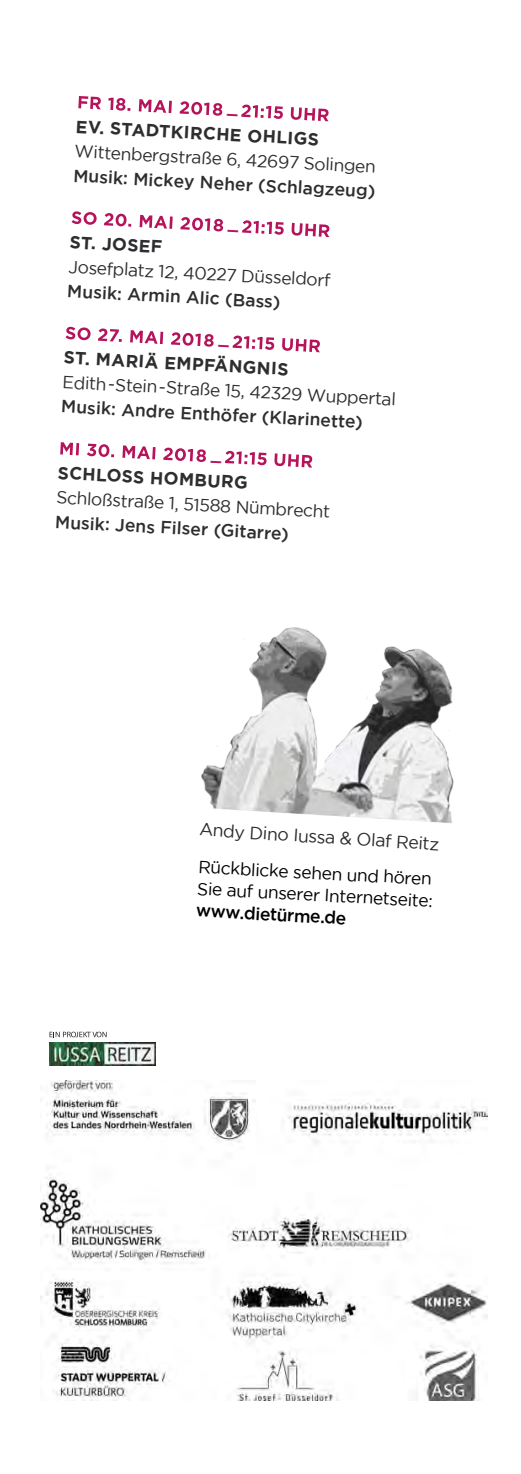
<style>
.page{position:relative;width:521px;height:1474px;background:#fff}
.page>*{position:absolute;margin:0;border:0;box-sizing:border-box;transform-origin:0 0}
.t1{font:17.68px "Gotham";color:#2c2c2c}
.t2{font:17.5px "Gotham";color:#2e2d30}
.t3{font:500 17.5px "Gotham";color:#2e2d30}
.t4{font:700 17.5px "Gotham";color:#2e2d30}
.t5{font:17.5px/21.9px "Gotham";color:#000}
.t6{font:500 17.5px "Gotham";color:#000}
</style>
<div class="page">
<svg style="left:50px;top:1031px;width:57px;height:6px"></svg>
<img style="left:201px;top:627px;width:253px;height:196px">
<img style="left:49px;top:1042px;width:107px;height:23px">
<img style="left:40px;top:1080px;width:447px;height:320px">
<svg style="left:78px;top:96px;width:251px;height:25px"></svg>
<svg style="left:72px;top:211px;width:257px;height:26px"></svg>
<svg style="left:65px;top:327px;width:255px;height:25px"></svg>
<svg style="left:60px;top:442px;width:252px;height:25px"></svg>
<p class="t4" style="left:76px;top:116px;width:245px;rotate:3deg">EV. STADTKIRCHE OHLIGS</p>
<p class="t2" style="left:75px;top:141px;width:303px;rotate:3deg">Wittenbergstraße 6, 42697 Solingen</p>
<p class="t3" style="left:74px;top:165px;width:304px;rotate:3deg">Musik: Mickey Neher (Schlagzeug)</p>
<p class="t4" style="left:70px;top:232px;width:94px;rotate:3deg">ST. JOSEF</p>
<p class="t2" style="left:69px;top:257px;width:264px;rotate:3deg">Josefplatz 12, 40227 Düsseldorf</p>
<p class="t3" style="left:68px;top:281px;width:215px;rotate:3deg">Musik: Armin Alic (Bass)</p>
<p class="t4" style="left:64px;top:347px;width:226px;rotate:3deg">ST. MARIÄ EMPFÄNGNIS</p>
<p class="t2" style="left:63px;top:372px;width:335px;rotate:3deg">Edith-Stein-Straße 15, 42329 Wuppertal</p>
<p class="t3" style="left:62px;top:396px;width:303px;rotate:3deg">Musik: Andre Enthöfer (Klarinette)</p>
<p class="t4" style="left:58px;top:462px;width:192px;rotate:3deg">SCHLOSS HOMBURG</p>
<p class="t2" style="left:57px;top:487px;width:276px;rotate:3deg">Schloßstraße 1, 51588 Nümbrecht</p>
<p class="t3" style="left:56px;top:511px;width:235px;rotate:3deg">Musik: Jens Filser (Gitarre)</p>
<p class="t1" style="left:200px;top:820px;width:242px;rotate:3deg">Andy Dino Iussa &amp; Olaf Reitz</p>
<p class="t5" style="left:199px;top:855px;width:237px;rotate:3deg">Rückblicke sehen und hören<br>Sie auf unserer Internetseite:</p>
<p class="t6" style="left:197px;top:900px;width:152px;rotate:3deg">www.dietürme.de</p>
</div>
